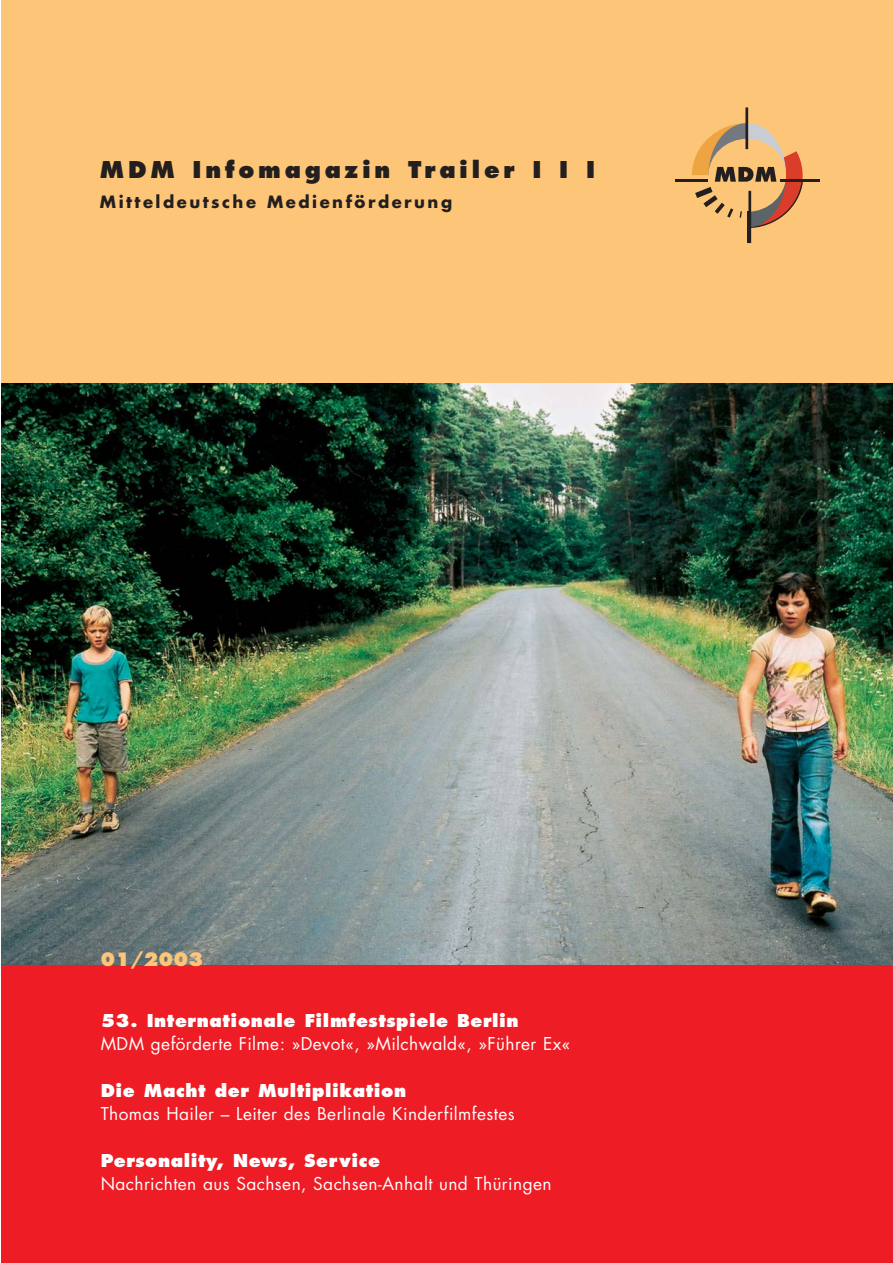
<style>
.page{position:relative;width:893px;height:1263px;background:#fff}
.page>*{position:absolute;margin:0;border:0;box-sizing:border-box;transform-origin:0 0}
.t1{font:800 22.5px "Futura";letter-spacing:.165em;color:#231f1f}
.t2{font:800 18px "Futura";color:#fdc578}
.t3{font:17.25px "Futura";letter-spacing:.025em;color:#fff}
.t4{font:800 17.25px "Futura";letter-spacing:.035em;color:#fff}
.t5{font:700 16.5px "Futura";letter-spacing:.15em;color:#231f1f}
</style>
<div class="page">
<img style="left:1px;top:383px;width:891px;height:582px">
<div style="left:1px;top:0;width:891px;height:383px;background:#fdc578"></div>
<div style="left:1px;top:965px;width:891px;height:298px;background:#ee1c24"></div>
<hr style="left:745px;top:107px;width:3px;height:42px;background:#231f1f">
<hr style="left:675px;top:179px;width:33px;height:2px;background:#231f1f">
<hr style="left:780px;top:179px;width:39px;height:2px;background:#231f1f">
<hr style="left:748px;top:191px;width:3px;height:52px;background:#231f1f">
<hr style="left:746px;top:212px;width:3px;height:31px;background:#231f1f">
<svg style="left:689px;top:123px;width:121px;height:106px"></svg>
<h1 class="t1" style="left:100px;top:160px;width:496px">MDM Infomagazin Trailer I I I</h1>
<p class="t5" style="left:100px;top:194px;width:354px">Mitteldeutsche Medienförderung</p>
<p class="t2" style="left:100px;top:951px;width:104px">01/2003</p>
<p class="t4" style="left:101px;top:1013px;width:419px">53. Internationale Filmfestspiele Berlin</p>
<p class="t3" style="left:101px;top:1036px;width:471px">MDM geförderte Filme: »Devot«, »Milchwald«, »Führer Ex«</p>
<p class="t4" style="left:101px;top:1083px;width:307px">Die Macht der Multiplikation</p>
<p class="t3" style="left:101px;top:1106px;width:415px">Thomas Hailer – Leiter des Berlinale Kinderfilmfestes</p>
<p class="t4" style="left:101px;top:1153px;width:281px">Personality, News, Service</p>
<p class="t3" style="left:101px;top:1176px;width:452px">Nachrichten aus Sachsen, Sachsen-Anhalt und Thüringen</p>
</div>
